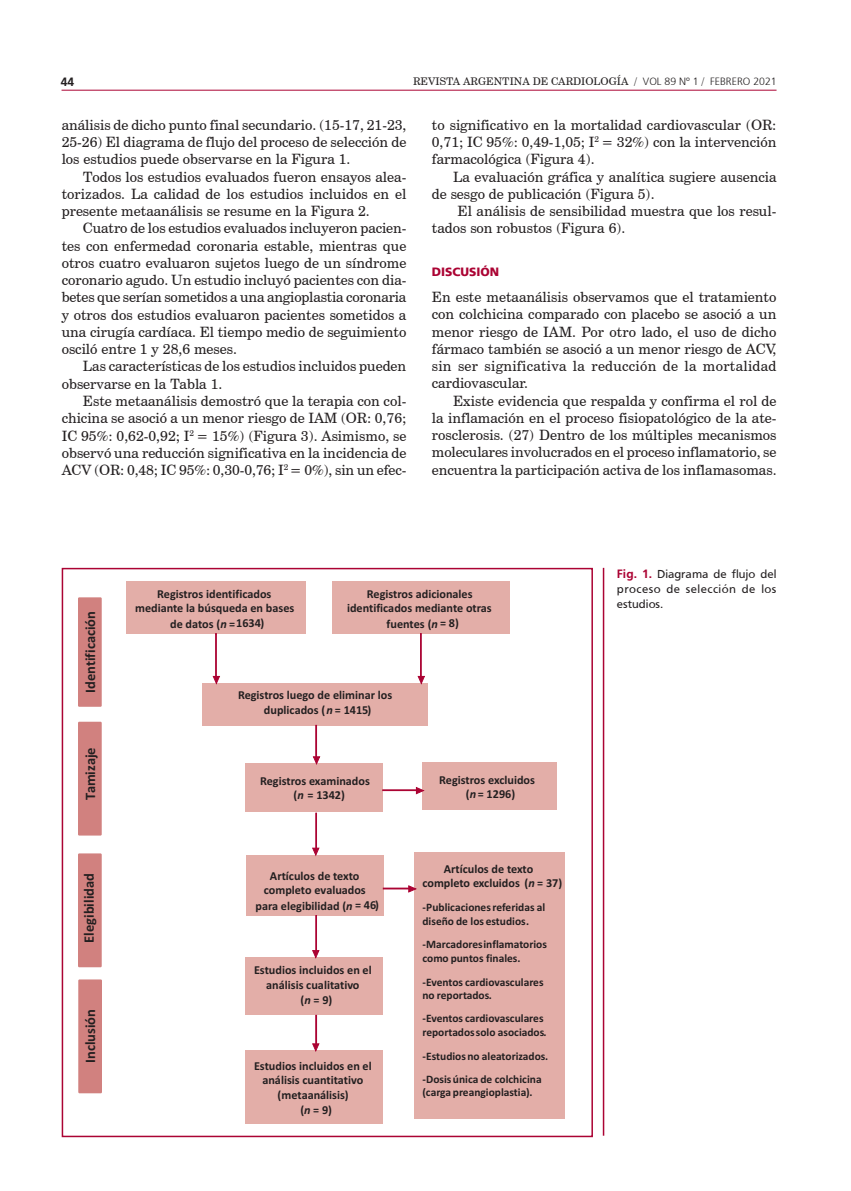
<style>
.page{position:relative;width:851px;height:1191px;background:#fff}
.page>*{position:absolute;margin:0;border:0;box-sizing:border-box;transform-origin:0 0}
.t1{font:700 14.4px "Calibri";color:#231f20}
.texto{font:14.25px/17.2px "Century Schoolbook BT";color:#231f20;text-align:justify}
.texto1{font:14.25px/17.2px "Century Schoolbook BT";color:#231f20;text-align:justify}
.t2{font:700 12.15px/14.9px "Calibri";color:#231f20;text-align:center}
.epigrafe_horizontal{font:12px/15px "Frutiger";color:#231f20;text-align:justify}
.subtit{font:900 12px "Frutiger";color:#ab0333}
.t3{font:700 12px "Frutiger";color:#231f20}
.t4{font:700 11.4px/13.6px "Calibri";color:#231f20}
.t5{font:10.5px "Century Schoolbook BT";color:#231f20}
.s1{font-family:"Frutiger";font-weight:300}
.s2{font-style:italic}
.s3{font-weight:700;color:#ab0333}
</style>
<div class="page">
<hr style="left:62px;top:90px;width:714px;height:1px;background:#ab0333">
<div style="left:414px;top:851px;width:151px;height:267px;background:#e3aea8"></div>
<div style="left:422px;top:762px;width:134px;height:48px;background:#e3aea8"></div>
<div style="left:332px;top:580px;width:177px;height:53px;background:#e3aea8"></div>
<div style="left:127px;top:580px;width:179px;height:53px;background:#e3aea8"></div>
<div style="left:202px;top:683px;width:225px;height:43px;background:#e3aea8"></div>
<div style="left:245px;top:763px;width:138px;height:49px;background:#e3aea8"></div>
<div style="left:246px;top:854px;width:137px;height:61px;background:#e3aea8"></div>
<div style="left:246px;top:957px;width:137px;height:58px;background:#e3aea8"></div>
<div style="left:78px;top:597px;width:24px;height:110px;background:#d1817f"></div>
<div style="left:78px;top:721px;width:24px;height:114px;background:#d1817f"></div>
<div style="left:78px;top:853px;width:24px;height:114px;background:#d1817f"></div>
<div style="left:78px;top:979px;width:24px;height:114px;background:#d1817f"></div>
<svg style="left:312px;top:950px;width:7px;height:8px"></svg>
<hr style="left:315px;top:915px;width:1px;height:36px;background:#ab0333">
<div style="left:245px;top:1050px;width:138px;height:73px;background:#e3aea8"></div>
<svg style="left:312px;top:1015px;width:7px;height:36px"></svg>
<svg style="left:312px;top:848px;width:7px;height:7px"></svg>
<hr style="left:315px;top:813px;width:1px;height:36px;background:#ab0333">
<svg style="left:313px;top:756px;width:7px;height:8px"></svg>
<div style="left:315px;top:725px;width:1px;height:32px;background:#ab0333;border:1px solid #ab0333"></div>
<svg style="left:213px;top:676px;width:7px;height:8px"></svg>
<div style="left:215px;top:633px;width:1px;height:43px;background:#ab0333;border:1px solid #ab0333"></div>
<svg style="left:418px;top:676px;width:6px;height:8px"></svg>
<hr style="left:420px;top:633px;width:1px;height:43px;background:#ab0333">
<svg style="left:383px;top:885px;width:33px;height:7px"></svg>
<svg style="left:416px;top:787px;width:8px;height:7px"></svg>
<hr style="left:382px;top:789px;width:34px;height:1px;background:#ab0333">
<div style="left:62px;top:568px;width:531px;height:569px;border:2px solid #ab0333"></div>
<hr style="left:602px;top:568px;width:2px;height:567px;background:#ab0333">
<p class="t3" style="left:61px;top:75px;width:15px">44</p>
<p class="t5" style="left:413px;top:75px;width:365px">REVISTA ARGENTINA DE CARDIOLOGÍA / <span class="s1">VOL 89 Nº 1</span> / <span class="s1">FEBRERO 2021</span></p>
<p class="texto1" style="left:62px;top:116px;width:346px">análisis de dicho punto final secundario. (15-17, 21-23, 25-26) El diagrama de flujo del proceso de selección de los estudios puede observarse en la Figura 1.</p>
<p class="texto" style="left:62px;top:168px;width:346px;text-indent:21px">Todos los estudios evaluados fueron ensayos alea&shy;torizados. La calidad de los estudios incluidos en el presente metaanálisis se resume en la Figura 2.</p>
<p class="texto" style="left:62px;top:219px;width:346px;text-indent:21px">Cuatro de los estudios evaluados incluyeron pacien&shy;tes con enfermedad coronaria estable, mientras que otros cuatro evaluaron sujetos luego de un síndrome coronario agudo. Un estudio incluyó pacientes con dia&shy;betes que serían sometidos a una angioplastia coronaria y otros dos estudios evaluaron pacientes sometidos a una cirugía cardíaca. El tiempo medio de seguimiento osciló entre 1 y 28,6 meses.</p>
<p class="texto" style="left:62px;top:357px;width:346px;text-indent:21px">Las características de los estudios incluidos pueden observarse en la Tabla 1.</p>
<p class="texto" style="left:62px;top:392px;width:346px;text-indent:21px">Este metaanálisis demostró que la terapia con col&shy;chicina se asoció a un menor riesgo de IAM (OR: 0,76; IC 95%: 0,62-0,92; I<sup>2</sup> = 15%) (Figura 3). Asimismo, se observó una reducción significativa en la incidencia de ACV (OR: 0,48; IC 95%: 0,30-0,76; I<sup>2</sup> = 0%), sin un efec-</p>
<p class="texto" style="left:432px;top:116px;width:346px">to significativo en la mortalidad cardiovascular (OR:<br>0,71; IC 95%: 0,49-1,05; I<sup>2</sup> = 32%) con la intervención farmacológica (Figura 4).</p>
<p class="texto" style="left:432px;top:168px;width:346px;text-indent:21px">La evaluación gráfica y analítica sugiere ausencia de sesgo de publicación (Figura 5).</p>
<p class="texto" style="left:432px;top:202px;width:346px;text-indent:26px">El análisis de sensibilidad muestra que los resul&shy;tados son robustos (Figura 6).</p>
<p class="subtit" style="left:432px;top:265px;width:69px">DISCUSIÓN</p>
<p class="texto1" style="left:432px;top:288px;width:346px">En este metaanálisis observamos que el tratamiento con colchicina comparado con placebo se asoció a un menor riesgo de IAM. Por otro lado, el uso de dicho fármaco también se asoció a un menor riesgo de ACV, sin ser significativa la reducción de la mortalidad cardiovascular.</p>
<p class="texto" style="left:432px;top:392px;width:346px;text-indent:21px">Existe evidencia que respalda y confirma el rol de la inflamación en el proceso fisiopatológico de la ate&shy;rosclerosis. (27) Dentro de los múltiples mecanismos moleculares involucrados en el proceso inflamatorio, se encuentra la participación activa de los inflamasomas.</p>
<p class="t1" style="left:85px;top:692px;width:83px;rotate:-90deg">Identificación</p>
<p class="t1" style="left:85px;top:799px;width:54px;rotate:-90deg">Tamizaje</p>
<p class="t1" style="left:84px;top:942px;width:71px;rotate:-90deg">Elegibilidad</p>
<p class="t1" style="left:85px;top:1063px;width:55px;rotate:-90deg">Inclusión</p>
<p class="t2" style="left:135px;top:587px;width:161px">Registros identificados mediante la búsqueda en bases de datos (<span class="s2">n</span> =1634)</p>
<p class="t2" style="left:347px;top:587px;width:146px">Registros adicionales identificados mediante otras fuentes (<span class="s2">n</span> = 8)</p>
<p class="t2" style="left:238px;top:689px;width:156px">Registros luego de eliminar los duplicados (<span class="s2">n</span> = 1415)</p>
<p class="t2" style="left:293px;top:774px;width:78px;text-align:left;text-indent:-34px">Registros examinados (<span class="s2">n</span> = 1342)</p>
<p class="t2" style="left:439px;top:773px;width:97px">Registros excluidos (<span class="s2">n</span> = 1296)</p>
<p class="t2" style="left:255px;top:869px;width:125px">Artículos de texto completo evaluados para elegibilidad (<span class="s2">n</span> = 46)</p>
<p class="t2" style="left:422px;top:862px;width:141px;text-align:left;text-indent:21px">Artículos de texto completo excluidos (<span class="s2">n</span> = 37)</p>
<p class="t4" style="left:422px;top:901px;width:124px">-Publicacionesreferidas al diseño de los estudios.</p>
<p class="t4" style="left:422px;top:938px;width:126px">-Marcadoresinflamatorios como puntos finales.</p>
<p class="t4" style="left:422px;top:976px;width:123px;line-height:12.9px">-Eventos cardiovasculares no reportados.</p>
<p class="t4" style="left:422px;top:1012px;width:126px">-Eventos cardiovasculares reportadossolo asociados.</p>
<p class="t4" style="left:422px;top:1045px;width:127px;line-height:23.5px">-Estudiosno aleatorizados. -Dosisúnica de colchicina</p>
<p class="t4" style="left:422px;top:1086px;width:112px">(carga preangioplastia).</p>
<p class="t2" style="left:254px;top:963px;width:119px">Estudios incluidos en el análisis cualitativo<br>(<span class="s2">n</span> = )9</p>
<p class="t2" style="left:254px;top:1059px;width:119px">Estudios incluidos en el análisis cuantitativo (metaanálisis)<br>(<span class="s2">n</span>=9)</p>
<p class="epigrafe_horizontal" style="left:617px;top:566px;width:161px"><span class="s3">Fig. 1.</span> Diagrama de flujo del proceso de selección de los estudios.</p>
</div>
